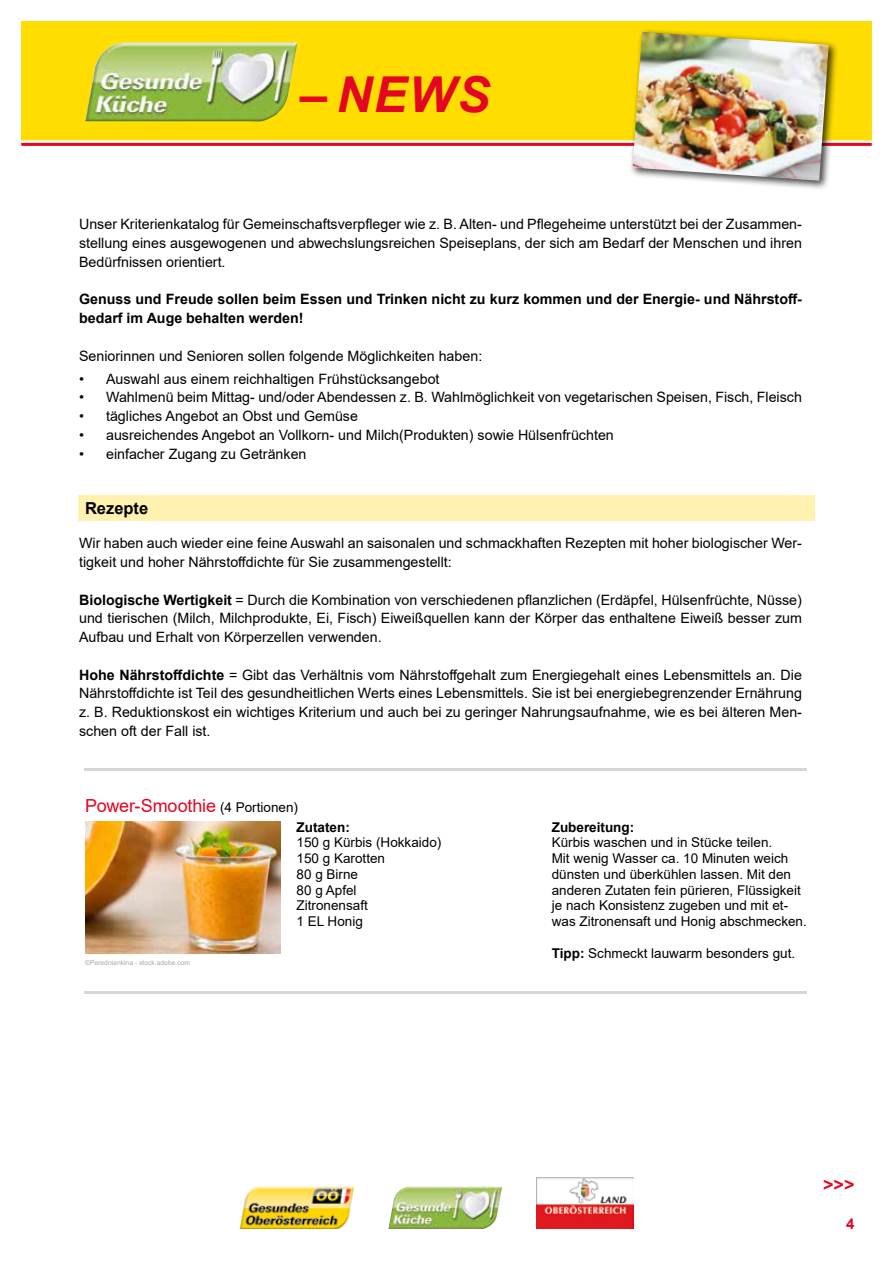
<style>
.page{position:relative;width:893px;height:1263px;background:#fff}
.page>*{position:absolute;margin:0;border:0;box-sizing:border-box;transform-origin:0 0}
.t1{font:italic 700 49.5px "Arial";color:#e40521}
.t2{font:18px "Arial";letter-spacing:-.005em;color:#e40521}
.t3{font:700 18px "Arial";color:#e40521}
.t4{font:700 16.5px "Arial";color:#000}
.t5{font:700 15px "Arial";color:#e40521}
.t6{font:14.25px/18.8px "Arial";color:#000;text-align:justify}
.t7{font:700 14.25px/18.8px "Arial";color:#000}
.t8{font:13.5px/15.8px "Arial";color:#000}
.t9{font:700 13.5px "Arial";color:#000}
.t10{font:6.75px "Arial";color:#aaa}
.t11{font:6.75px "Arial";color:#c1c0c0}
.s1{font-weight:700}
.s2{font-size:13.5px;color:#000}
</style>
<div class="page">
<div style="left:21px;top:21px;width:851px;height:121px;background:#fd0"></div>
<img style="left:85px;top:42px;width:213px;height:79px">
<hr style="left:21px;top:140px;width:851px;height:3px;background:#fff">
<hr style="left:21px;top:143px;width:851px;height:3px;background:#e40521">
<div style="left:629px;top:28px;width:209px;height:163px;background:#000;opacity:.75"></div>
<img style="left:633px;top:32px;width:196px;height:149px">
<img style="left:388px;top:1186px;width:114px;height:43px">
<img style="left:536px;top:1178px;width:98px;height:51px">
<img style="left:240px;top:1186px;width:114px;height:43px">
<div style="left:78px;top:495px;width:737px;height:26px;background:#fff1b0"></div>
<img style="left:85px;top:822px;width:196px;height:131px">
<hr style="left:84px;top:769px;width:723px;height:2px;background:#d6d6d6">
<hr style="left:84px;top:992px;width:723px;height:2px;background:#d6d6d6">
<h1 class="t1" style="left:300px;top:61px;width:192px">– NEWS</h1>
<p class="t11" style="left:814px;top:132px;width:86px;rotate:-86deg">© Brebca –stock.adobe.com</p>
<p class="t6" style="left:79px;top:215px;width:724px">Unser Kriterienkatalog für Gemeinschaftsverpfleger wie z. B. Alten- und Pflegeheime unterstützt bei der Zusammen&shy;stellung eines ausgewogenen und abwechslungsreichen Speiseplans, der sich am Bedarf der Menschen und ihren Bedürfnissen orientiert.</p>
<p class="t7" style="left:79px;top:290px;width:724px">Genuss und Freude sollen beim Essen und Trinken nicht zu kurz kommen und der Energie- und Nährstoff&shy;bedarf im Auge behalten werden!</p>
<p class="t6" style="left:79px;top:346px;width:405px">Seniorinnen und Senioren sollen folgende Möglichkeiten haben:</p>
<p class="t6" style="left:79px;top:369px;width:362px">• Auswahl aus einem reichhaltigen Frühstücksangebot</p>
<p class="t6" style="left:79px;top:388px;width:724px">• Wahlmenü beim Mittag- und/oder Abendessen z. B. Wahlmöglichkeit von vegetarischen Speisen, Fisch, Fleisch</p>
<p class="t6" style="left:79px;top:407px;width:280px">• tägliches Angebot an Obst und Gemüse</p>
<p class="t6" style="left:79px;top:425px;width:536px">• ausreichendes Angebot an Vollkorn- und Milch(Produkten) sowie Hülsenfrüchten</p>
<p class="t6" style="left:79px;top:444px;width:229px">• einfacher Zugang zu Getränken</p>
<p class="t4" style="left:85px;top:496px;width:65px">Rezepte</p>
<p class="t6" style="left:79px;top:534px;width:724px">Wir haben auch wieder eine feine Auswahl an saisonalen und schmackhaften Rezepten mit hoher biologischer Wer&shy;tigkeit und hoher Nährstoffdichte für Sie zusammengestellt:</p>
<p class="t6" style="left:79px;top:590px;width:724px"><span class="s1">Biologische Wertigkeit</span> = Durch die Kombination von verschiedenen pflanzlichen (Erdäpfel, Hülsenfrüchte, Nüsse) und tierischen (Milch, Milchprodukte, Ei, Fisch) Eiweißquellen kann der Körper das enthaltene Eiweiß besser zum Aufbau und Erhalt von Körperzellen verwenden.</p>
<p class="t6" style="left:79px;top:665px;width:724px"><span class="s1">Hohe Nährstoffdichte</span> = Gibt das Verhältnis vom Nährstoffgehalt zum Energiegehalt eines Lebensmittels an. Die Nährstoffdichte ist Teil des gesundheitlichen Werts eines Lebensmittels. Sie ist bei energiebegrenzender Ernährung z. B. Reduktionskost ein wichtiges Kriterium und auch bei zu geringer Nahrungsaufnahme, wie es bei älteren Men&shy;schen oft der Fall ist.</p>
<p class="t2" style="left:85px;top:793px;width:214px">Power-Smoothie <span class="s2">(4 Portionen)</span></p>
<p class="t10" style="left:85px;top:958px;width:107px">©Peredniankina - stock.adobe.com</p>
<p class="t9" style="left:297px;top:817px;width:55px">Zutaten:</p>
<p class="t8" style="left:297px;top:835px;width:146px">150 g Kürbis (Hokkaido)<br>150 g Karotten<br>80 g Birne<br>80 g Apfel<br>Zitronensaft<br>1 EL Honig</p>
<p class="t9" style="left:552px;top:817px;width:84px">Zubereitung:</p>
<p class="t8" style="left:552px;top:835px;width:257px">Kürbis waschen und in Stücke teilen.<br>Mit wenig Wasser ca. 10 Minuten weich dünsten und überkühlen lassen. Mit den anderen Zutaten fein pürieren, Flüssigkeit je nach Konsistenz zugeben und mit et&shy;was Zitronensaft und Honig abschmecken.</p>
<p class="t8" style="left:552px;top:945px;width:245px"><span class="s1">Tipp:</span> Schmeckt lauwarm besonders gut.</p>
<p class="t3" style="left:823px;top:1172px;width:33px">&gt;&gt;&gt;</p>
<p class="t5" style="left:846px;top:1213px;width:10px">4</p>
</div>
